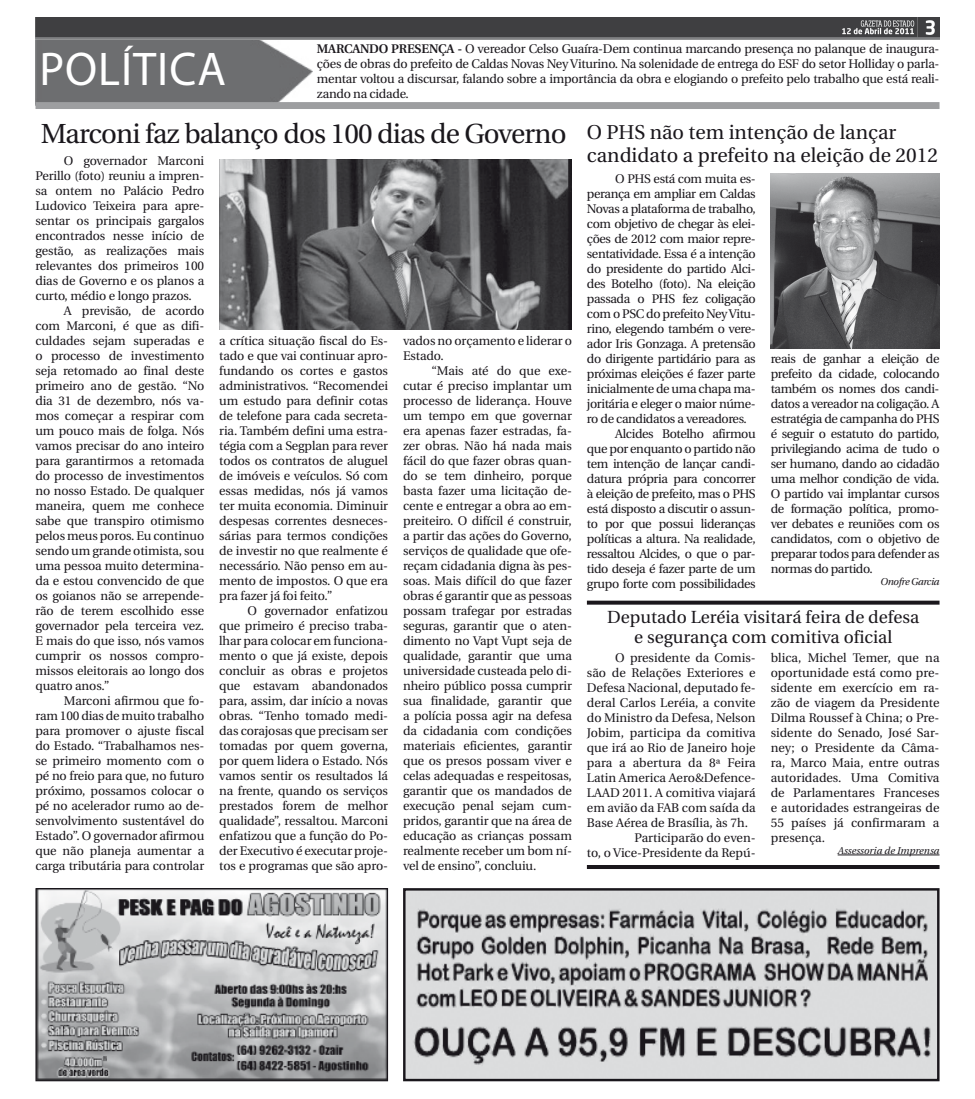
<style>
.page{position:relative;width:975px;height:1099px;background:#fff}
.page>*{position:absolute;margin:0;border:0;box-sizing:border-box;transform-origin:0 0}
.t1{font:47.5px "Myriad Pro";letter-spacing:.02em;color:#fff}
.Corpo_de_Texto{font:27.5px "Utopia";letter-spacing:-.03em;color:#1a171c}
.Corpo_de_Texto-2{font:20px "Utopia";color:#1a171c}
.Corpo_de_Texto-3{font:17.5px "Utopia";color:#1a171c}
.Corpo_de_Texto-4{font:12.5px/15px "Utopia";letter-spacing:-.01em;color:#1a171c;text-align:justify}
.t2{font:italic 10px "Utopia";color:#1a171c}
.t3{font:italic 10px "Utopia";letter-spacing:-.03em;color:#1a171c}
.s1{font-weight:600}
</style>
<div class="page">
<img style="left:35px;top:40px;width:278px;height:62px">
<div style="left:35px;top:102px;width:904px;height:7px;background:#9d9ea0"></div>
<img style="left:35px;top:18px;width:904px;height:22px">
<img style="left:37px;top:890px;width:349px;height:189px">
<div style="left:35px;top:888px;width:353px;height:193px;border:1px solid #1a171c"></div>
<img style="left:406px;top:891px;width:530px;height:187px">
<div style="left:403px;top:888px;width:536px;height:193px;border:2px solid #1a171c"></div>
<img style="left:219px;top:159px;width:353px;height:171px">
<img style="left:770px;top:174px;width:169px;height:174px">
<div style="left:587px;top:600px;width:352px;height:4px;border:1px solid #1a171c"></div>
<div style="left:587px;top:865px;width:352px;height:4px;border:1px solid #1a171c"></div>
<hr style="left:837px;top:854px;width:102px;height:1px;background:#1a171c">
<p class="t1" style="left:39px;top:40px;width:188px">POLÍTICA</p>
<p class="Corpo_de_Texto-4" style="left:317px;top:41px;width:624px"><span class="s1">MARCANDO PRESENÇA -</span> O vereador Celso Guaíra-Dem continua marcando presença no palanque de inaugura&shy;ções de obras do prefeito de Caldas Novas Ney Viturino. Na solenidade de entrega do ESF do setor Holliday o parla&shy;mentar voltou a discursar, falando sobre a importância da obra e elogiando o prefeito pelo trabalho que está reali&shy;zando na cidade.</p>
<p class="Corpo_de_Texto" style="left:41px;top:119px;width:527px">Marconi faz balanço dos 100 dias de Governo</p>
<p class="Corpo_de_Texto-4" style="left:35px;top:153px;width:170px;text-indent:28px">O governador Marconi Perillo (foto) reuniu a impren&shy;sa ontem no Palácio Pedro Ludovico Teixeira para apre&shy;sentar os principais gargalos encontrados nesse início de gestão, as realizações mais relevantes dos primeiros 100 dias de Governo e os planos a curto, médio e longo prazos.</p>
<p class="Corpo_de_Texto-4" style="left:35px;top:303px;width:170px;text-indent:28px">A previsão, de acordo com Marconi, é que as difi&shy;culdades sejam superadas e o processo de investimento seja retomado ao final deste primeiro ano de gestão. “No dia 31 de dezembro, nós va&shy;mos começar a respirar com um pouco mais de folga. Nós vamos precisar do ano inteiro para garantirmos a retomada do processo de investimentos no nosso Estado. De qualquer maneira, quem me conhece sabe que transpiro otimismo pelos meus poros. Eu continuo sendo um grande otimista, sou uma pessoa muito determina&shy;da e estou convencido de que os goianos não se arrepende&shy;rão de terem escolhido esse governador pela terceira vez.<br>E mais do que isso, nós vamos cumprir os nossos compro&shy;missos eleitorais ao longo dos quatro anos.”</p>
<p class="Corpo_de_Texto-4" style="left:35px;top:693px;width:170px;text-indent:28px">Marconi afirmou que fo&shy;ram 100 dias de muito trabalho para promover o ajuste fiscal do Estado. “Trabalhamos nes&shy;se primeiro momento com o pé no freio para que, no futuro próximo, possamos colocar o pé no acelerador rumo ao de&shy;senvolvimento sustentável do Estado”. O governador afirmou que não planeja aumentar a carga tributária para controlar</p>
<p class="Corpo_de_Texto-2" style="left:587px;top:121px;width:311px">O PHS não tem intenção de lançar</p>
<p class="Corpo_de_Texto-2" style="left:587px;top:144px;width:352px">candidato a prefeito na eleição de 2012</p>
<p class="Corpo_de_Texto-4" style="left:587px;top:171px;width:170px;text-indent:28px">O PHS está com muita es&shy;perança em ampliar em Caldas Novas a plataforma de trabalho, com objetivo de chegar às elei&shy;ções de 2012 com maior repre&shy;sentatividade. Essa é a intenção do presidente do partido Alci&shy;des Botelho (foto). Na eleição passada o PHS fez coligação com o PSC do prefeito Ney Vitu&shy;rino, elegendo também o vere&shy;ador Iris Gonzaga. A pretensão do dirigente partidário para as próximas eleições é fazer parte inicialmente de uma chapa ma&shy;joritária e eleger o maior núme&shy;ro de candidatos a vereadores.</p>
<p class="Corpo_de_Texto-4" style="left:587px;top:426px;width:170px;text-indent:28px">Alcides Botelho afirmou que por enquanto o partido não tem intenção de lançar candi&shy;datura própria para concorrer à eleição de prefeito, mas o PHS está disposto a discutir o assun&shy;to por que possui lideranças políticas a altura. Na realidade, ressaltou Alcides, o que o par&shy;tido deseja é fazer parte de um grupo forte com possibilidades</p>
<p class="Corpo_de_Texto-4" style="left:219px;top:333px;width:170px">a crítica situação fiscal do Es&shy;tado e que vai continuar apro&shy;fundando os cortes e gastos administrativos. “Recomendei um estudo para definir cotas de telefone para cada secreta&shy;ria. Também defini uma estra&shy;tégia com a Segplan para rever todos os contratos de aluguel de imóveis e veículos. Só com essas medidas, nós já vamos ter muita economia. Diminuir despesas correntes desneces&shy;sárias para termos condições de investir no que realmente é necessário. Não penso em au&shy;mento de impostos. O que era pra fazer já foi feito.”</p>
<p class="Corpo_de_Texto-4" style="left:219px;top:603px;width:170px;text-indent:28px">O governador enfatizou que primeiro é preciso traba&shy;lhar para colocar em funciona&shy;mento o que já existe, depois concluir as obras e projetos que estavam abandonados para, assim, dar início a novas obras. “Tenho tomado medi&shy;das corajosas que precisam ser tomadas por quem governa, por quem lidera o Estado. Nós vamos sentir os resultados lá na frente, quando os serviços prestados forem de melhor qualidade”, ressaltou. Marconi enfatizou que a função do Po&shy;der Executivo é executar proje&shy;tos e programas que são apro-</p>
<p class="Corpo_de_Texto-4" style="left:403px;top:333px;width:170px">vados no orçamento e liderar o<br>Estado.</p>
<p class="Corpo_de_Texto-4" style="left:403px;top:363px;width:170px;text-indent:28px">“Mais até do que exe&shy;cutar é preciso implantar um processo de liderança. Houve um tempo em que governar era apenas fazer estradas, fa&shy;zer obras. Não há nada mais fácil do que fazer obras quan&shy;do se tem dinheiro, porque basta fazer uma licitação de&shy;cente e entregar a obra ao em&shy;preiteiro. O difícil é construir, a partir das ações do Governo, serviços de qualidade que ofe&shy;reçam cidadania digna às pes&shy;soas. Mais difícil do que fazer obras é garantir que as pessoas possam trafegar por estradas seguras, garantir que o aten&shy;dimento no Vapt Vupt seja de qualidade, garantir que uma universidade custeada pelo di&shy;nheiro público possa cumprir sua finalidade, garantir que a polícia possa agir na defesa da cidadania com condições materiais eficientes, garantir que os presos possam viver e celas adequadas e respeitosas, garantir que os mandados de execução penal sejam cum&shy;pridos, garantir que na área de educação as crianças possam realmente receber um bom ní&shy;vel de ensino”, concluiu.</p>
<p class="Corpo_de_Texto-4" style="left:770px;top:351px;width:170px">reais de ganhar a eleição de prefeito da cidade, colocando também os nomes dos candi&shy;datos a vereador na coligação. A estratégia de campanha do PHS é seguir o estatuto do partido, privilegiando acima de tudo o ser humano, dando ao cidadão uma melhor condição de vida.<br>O partido vai implantar cursos de formação política, promo&shy;ver debates e reuniões com os candidatos, com o objetivo de preparar todos para defender as normas do partido.</p>
<p class="t3" style="left:880px;top:576px;width:60px">Onofre Garcia</p>
<p class="Corpo_de_Texto-3" style="left:607px;top:607px;width:313px">Deputado Leréia visitará feira de defesa</p>
<p class="Corpo_de_Texto-3" style="left:634px;top:627px;width:260px">e segurança com comitiva oficial</p>
<p class="Corpo_de_Texto-4" style="left:587px;top:650px;width:170px;text-indent:28px">O presidente da Comis&shy;são de Relações Exteriores e Defesa Nacional, deputado fe&shy;deral Carlos Leréia, a convite do Ministro da Defesa, Nelson Jobim, participa da comitiva que irá ao Rio de Janeiro hoje para a abertura da 8ª Feira Latin America Aero&amp;Defence-LAAD 2011. A comitiva viajará em avião da FAB com saída da Base Aérea de Brasília, às 7h.</p>
<p class="Corpo_de_Texto-4" style="left:587px;top:830px;width:170px;text-align:right">Participarão do even-<br>to, o Vice-Presidente da Repú-</p>
<p class="Corpo_de_Texto-4" style="left:770px;top:650px;width:170px">blica, Michel Temer, que na oportunidade está como pre&shy;sidente em exercício em ra&shy;zão de viagem da Presidente Dilma Roussef à China; o Pre&shy;sidente do Senado, José Sar&shy;ney; o Presidente da Câma&shy;ra, Marco Maia, entre outras autoridades. Uma Comitiva de Parlamentares Franceses e autoridades estrangeiras de 55 países já confirmaram a presença.</p>
<p class="t2" style="left:837px;top:845px;width:103px">Assessoria de Imprensa</p>
</div>
